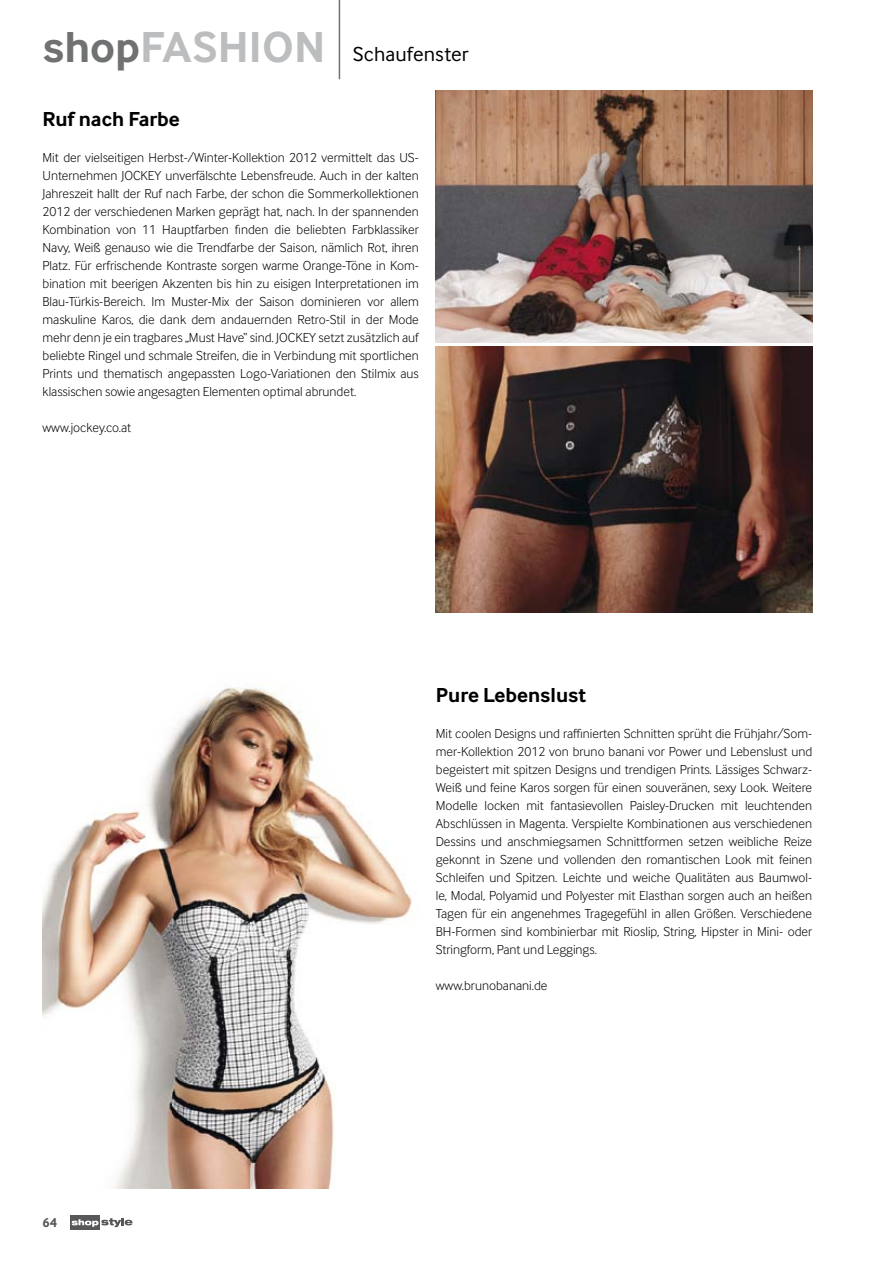
<style>
.page{position:relative;width:893px;height:1263px;background:#fff}
.page>*{position:absolute;margin:0;border:0;box-sizing:border-box;transform-origin:0 0}
.t1{font:700 21px "Inter Face Typo";color:#000}
.t2{font:21px "Inter Face Typo";letter-spacing:.005em;color:#000}
.t3{font:300 13.5px/18px "Inter Face Typo";color:#000;text-align:justify}
.t4{font:700 13.5px "Inter Face Typo";color:#58585a}
.s1{font-weight:700;font-size:45px;color:#707172}
.s2{font-weight:700;font-size:45px;color:#bbbdbe}
</style>
<div class="page">
<div style="left:70px;top:1215px;width:30px;height:14px;background:#58585a"></div>
<svg style="left:72px;top:1218px;width:61px;height:9px"></svg>
<hr style="left:339px;top:0;width:1px;height:79px;background:#707172">
<img style="left:43px;top:687px;width:369px;height:501px">
<img style="left:436px;top:346px;width:376px;height:266px">
<img style="left:436px;top:90px;width:376px;height:252px">
<h1 class="t2" style="left:43px;top:42px;width:428px"><span class="s1">shop</span><span class="s2">FASHION</span> Schaufenster</h1>
<h1 class="t1" style="left:43px;top:107px;width:139px">Ruf nach Farbe</h1>
<p class="t3" style="left:43px;top:148px;width:378px">Mit der vielseitigen Herbst-/Winter-Kollektion 2012 vermittelt das US-Unternehmen JOCKEY unverfälschte Lebensfreude. Auch in der kalten Jahreszeit hallt der Ruf nach Farbe, der schon die Sommerkollektionen 2012 der verschiedenen Marken geprägt hat, nach. In der spannenden Kombination von 11 Hauptfarben finden die beliebten Farbklassiker Navy, Weiß genauso wie die Trendfarbe der Saison, nämlich Rot, ihren Platz. Für erfrischende Kontraste sorgen warme Orange-Töne in Kom&shy;bination mit beerigen Akzenten bis hin zu eisigen Interpretationen im Blau-Türkis-Bereich. Im Muster-Mix der Saison dominieren vor allem maskuline Karos, die dank dem andauernden Retro-Stil in der Mode mehr denn je ein tragbares „Must Have“ sind. JOCKEY setzt zusätzlich auf beliebte Ringel und schmale Streifen, die in Verbindung mit sportlichen Prints und thematisch angepassten Logo-Variationen den Stilmix aus klassischen sowie angesagten Elementen optimal abrundet.</p>
<p class="t3" style="left:43px;top:418px;width:90px">www.jockey.co.at</p>
<p class="t4" style="left:43px;top:1215px;width:16px">64</p>
<h1 class="t1" style="left:436px;top:683px;width:152px">Pure Lebenslust</h1>
<p class="t3" style="left:436px;top:724px;width:378px">Mit coolen Designs und raffinierten Schnitten sprüht die Frühjahr/Som&shy;mer-Kollektion 2012 von bruno banani vor Power und Lebenslust und begeistert mit spitzen Designs und trendigen Prints. Lässiges Schwarz-Weiß und feine Karos sorgen für einen souveränen, sexy Look. Weitere Modelle locken mit fantasievollen Paisley-Drucken mit leuchtenden Abschlüssen in Magenta. Verspielte Kombinationen aus verschiedenen Dessins und anschmiegsamen Schnittformen setzen weibliche Reize gekonnt in Szene und vollenden den romantischen Look mit feinen Schleifen und Spitzen. Leichte und weiche Qualitäten aus Baumwol&shy;le, Modal, Polyamid und Polyester mit Elasthan sorgen auch an heißen Tagen für ein angenehmes Tragegefühl in allen Größen. Verschiedene BH-Formen sind kombinierbar mit Rioslip, String, Hipster in Mini- oder Stringform, Pant und Leggings.</p>
<p class="t3" style="left:436px;top:976px;width:113px">www.brunobanani.de</p>
</div>
